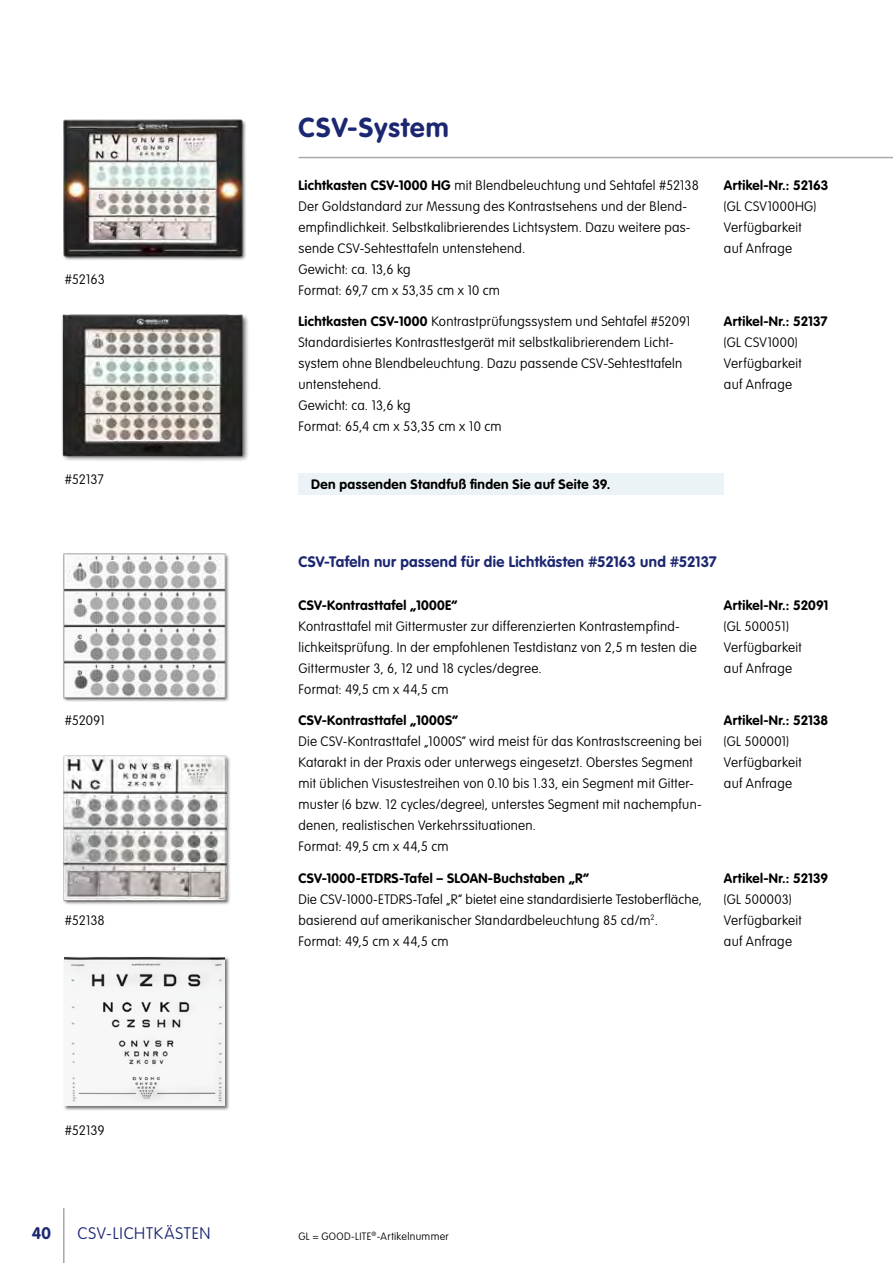
<style>
.page{position:relative;width:893px;height:1263px;background:#fff}
.page>*{position:absolute;margin:0;border:0;box-sizing:border-box;transform-origin:0 0}
.t1{font:700 27px "VAG Rounded Std";letter-spacing:.04em;color:#1c2772}
.t2{font:100 16.5px "VAG Rounded Std";letter-spacing:.05em;color:#1c2772}
.t3{font:700 16.5px "VAG Rounded Std";color:#1c2772}
.t4{font:700 15px "VAG Rounded Std";letter-spacing:.02em;color:#1c2772}
.t5{font:100 13.5px/21px "VAG Rounded Std";letter-spacing:.02em;color:#000}
.t6{font:700 13.5px "VAG Rounded Std";letter-spacing:.025em;color:#000}
.t7{font:100 10.5px "VAG Rounded Std";letter-spacing:.035em;color:#000}
.s1{font-weight:700}
</style>
<div class="page">
<hr style="left:298px;top:157px;width:595px;height:1px;background:#a9a9aa">
<hr style="left:63px;top:1208px;width:2px;height:55px;background:#a9a9aa">
<div style="left:298px;top:473px;width:426px;height:22px;background:#ecf3f7"></div>
<div style="left:63px;top:755px;width:168px;height:151px;background:#000;opacity:.55"></div>
<img style="left:63px;top:755px;width:164px;height:151px">
<div style="left:63px;top:956px;width:166px;height:155px;background:#000;opacity:.55"></div>
<img style="left:64px;top:957px;width:160px;height:149px">
<img style="left:63px;top:553px;width:166px;height:149px">
<img style="left:62px;top:314px;width:186px;height:147px">
<img style="left:63px;top:119px;width:181px;height:141px">
<p class="t5" style="left:65px;top:270px;width:42px">#52163</p>
<p class="t5" style="left:65px;top:469px;width:41px">#52137</p>
<p class="t5" style="left:65px;top:711px;width:42px">#52091</p>
<p class="t5" style="left:65px;top:910px;width:42px">#52138</p>
<p class="t5" style="left:65px;top:1120px;width:41px">#52139</p>
<h1 class="t1" style="left:298px;top:112px;width:152px">CSV-System</h1>
<p class="t5" style="left:298px;top:175px;width:402px"><span class="s1">Lichtkasten CSV-1000 HG</span> mit Blendbeleuchtung und Sehtafel #52138<br>Der Goldstandard zur Messung des Kontrastsehens und der Blend&shy;empfindlichkeit. Selbstkalibrierendes Lichtsystem. Dazu weitere pas&shy;sende CSV-Sehtesttafeln untenstehend.<br>Gewicht: ca. 13,6 kg<br>Format: 69,7 cm x 53,35 cm x 10 cm</p>
<p class="t6" style="left:724px;top:177px;width:106px">Artikel-Nr.: 52163</p>
<p class="t5" style="left:724px;top:196px;width:94px">(GL CSV1000HG)<br>Verfügbarkeit auf Anfrage</p>
<p class="t5" style="left:298px;top:312px;width:394px"><span class="s1">Lichtkasten CSV-1000</span> Kontrastprüfungssystem und Sehtafel #52091<br>Standardisiertes Kontrasttestgerät mit selbstkalibrierendem Licht&shy;system ohne Blendbeleuchtung. Dazu passende CSV-Sehtesttafeln untenstehend.<br>Gewicht: ca. 13,6 kg<br>Format: 65,4 cm x 53,35 cm x 10 cm</p>
<p class="t6" style="left:311px;top:476px;width:301px">Den passenden Standfuß finden Sie auf Seite 39.</p>
<p class="t6" style="left:724px;top:314px;width:105px">Artikel-Nr.: 52137</p>
<p class="t5" style="left:724px;top:333px;width:79px">(GL CSV1000)<br>Verfügbarkeit auf Anfrage</p>
<p class="t4" style="left:298px;top:553px;width:420px">CSV-Tafeln nur passend für die Lichtkästen #52163 und #52137</p>
<p class="t6" style="left:298px;top:597px;width:161px">CSV-Kontrasttafel „1000E“</p>
<p class="t5" style="left:298px;top:616px;width:400px">Kontrasttafel mit Gittermuster zur differenzierten Kontrastempfind&shy;lichkeitsprüfung. In der empfohlenen Testdistanz von 2,5 m testen die Gittermuster 3, 6, 12 und 18 cycles/degree.<br>Format: 49,5 cm x 44,5 cm</p>
<p class="t6" style="left:724px;top:597px;width:106px">Artikel-Nr.: 52091</p>
<p class="t5" style="left:724px;top:616px;width:79px">(GL 500051)<br>Verfügbarkeit auf Anfrage</p>
<p class="t6" style="left:298px;top:713px;width:161px">CSV-Kontrasttafel „1000S“</p>
<p class="t5" style="left:298px;top:732px;width:405px">Die CSV-Kontrasttafel „1000S“ wird meist für das Kontrastscreening bei Katarakt in der Praxis oder unterwegs eingesetzt. Oberstes Segment mit üblichen Visustestreihen von 0.10 bis 1.33, ein Segment mit Gitter&shy;muster (6 bzw. 12 cycles/degree), unterstes Segment mit nachempfun&shy;denen, realistischen Verkehrssituationen.<br>Format: 49,5 cm x 44,5 cm</p>
<p class="t6" style="left:298px;top:870px;width:292px">CSV-1000-ETDRS-Tafel – SLOAN-Buchstaben „R“</p>
<p class="t5" style="left:298px;top:889px;width:405px">Die CSV-1000-ETDRS-Tafel „R“ bietet eine standardisierte Testoberfläche, basierend auf amerikanischer Standardbeleuchtung 85 cd/m<sup>2</sup>.<br>Format: 49,5 cm x 44,5 cm</p>
<p class="t6" style="left:724px;top:713px;width:106px">Artikel-Nr.: 52138</p>
<p class="t5" style="left:724px;top:732px;width:79px">(GL 500001)<br>Verfügbarkeit auf Anfrage</p>
<p class="t6" style="left:724px;top:870px;width:106px">Artikel-Nr.: 52139</p>
<p class="t5" style="left:724px;top:889px;width:79px">(GL 500003)<br>Verfügbarkeit auf Anfrage</p>
<p class="t3" style="left:32px;top:1224px;width:21px">40</p>
<p class="t2" style="left:78px;top:1224px;width:134px">CSV-LICHTKÄSTEN</p>
<p class="t7" style="left:298px;top:1230px;width:152px">GL = GOOD-LITE<sup>®</sup>-Artikelnummer</p>
</div>
